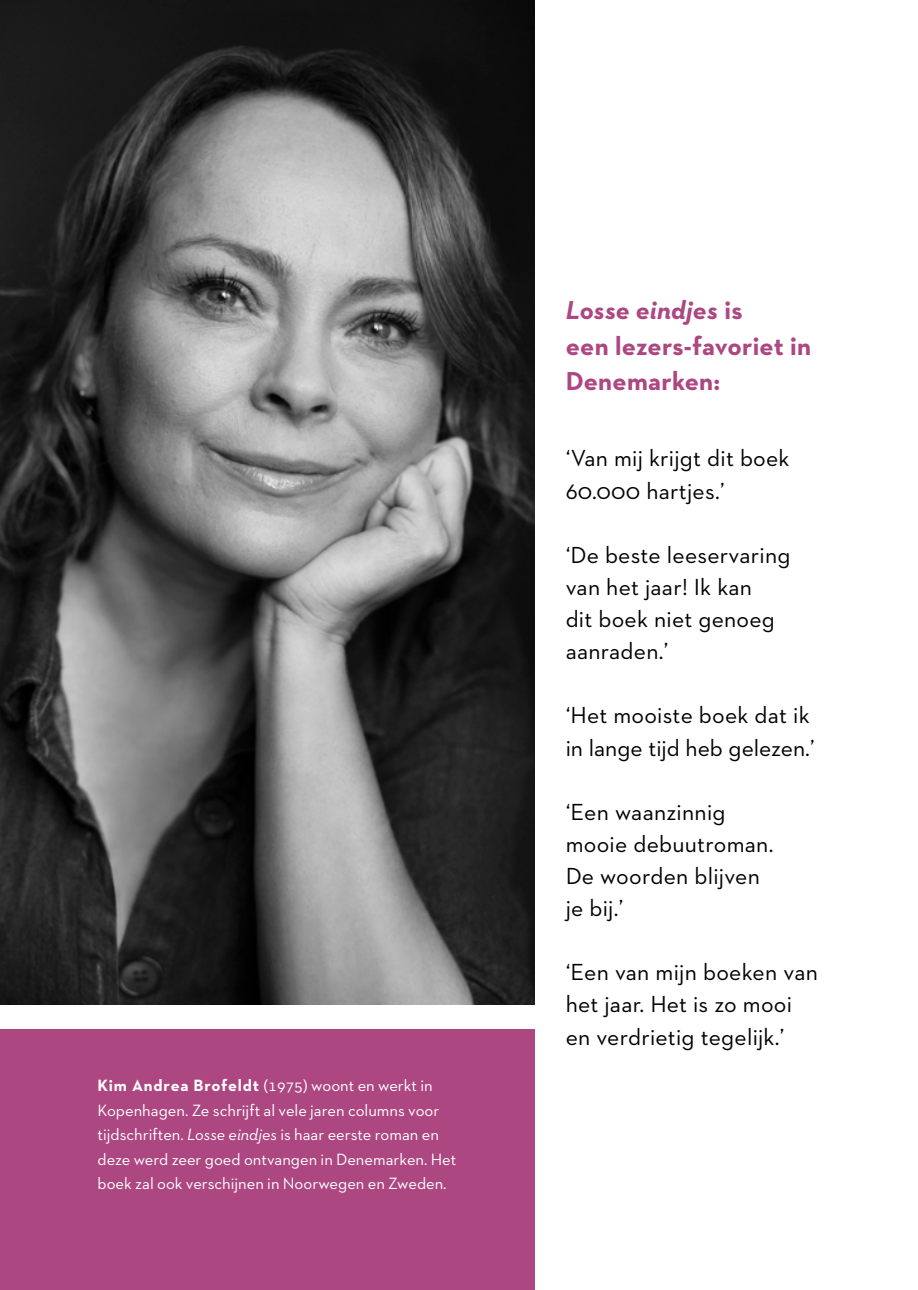
<style>
.page{position:relative;width:918px;height:1290px;background:#fff}
.page>*{position:absolute;margin:0;border:0;box-sizing:border-box;transform-origin:0 0}
.t1{font:700 26.43px/35.9px "Neutraface 2 Text";letter-spacing:.01em;color:#ad4781}
.t2{font:23.62px/32.2px "Neutraface 2 Text";letter-spacing:.01em;color:#000}
.t3{font:16.62px/24.5px "Neutraface 2 Text";color:#fff}
.s1{font-weight:700}
.s2{font-style:italic}
</style>
<div class="page">
<div style="left:0;top:1029px;width:534px;height:261px;background:#ad4781"></div>
<img style="left:0;top:0;width:534px;height:1005px">
<p class="t3" style="left:98px;top:1073px;width:360px"><span class="s1">Kim Andrea Brofeldt</span> (1975) woont en werkt in Kopenhagen. Ze schrijft al vele jaren columns voor tijdschriften. <span class="s2">Losse eindjes</span> is haar eerste roman en deze werd zeer goed ontvangen in Denemarken. Het boek zal ook verschijnen in Noorwegen en Zweden.</p>
<p class="t1" style="left:566px;top:291px;width:247px"><span class="s2">Losse eindjes</span> is<br>een lezers-favoriet in<br>Denemarken:</p>
<p class="t2" style="left:566px;top:442px;width:225px">‘Van mij krijgt dit boek<br>60.000 hartjes.’</p>
<p class="t2" style="left:566px;top:538px;width:226px">‘De beste leeservaring van het jaar! Ik kan<br>dit boek niet genoeg aanraden.’</p>
<p class="t2" style="left:566px;top:699px;width:250px">‘Het mooiste boek dat ik in lange tijd heb gelezen.’</p>
<p class="t2" style="left:566px;top:795px;width:209px">‘Een waanzinnig mooie debuutroman.<br>De woorden blijven je bij.’</p>
<p class="t2" style="left:566px;top:956px;width:254px">‘Een van mijn boeken van het jaar. Het is zo mooi en verdrietig tegelijk.’</p>
</div>
